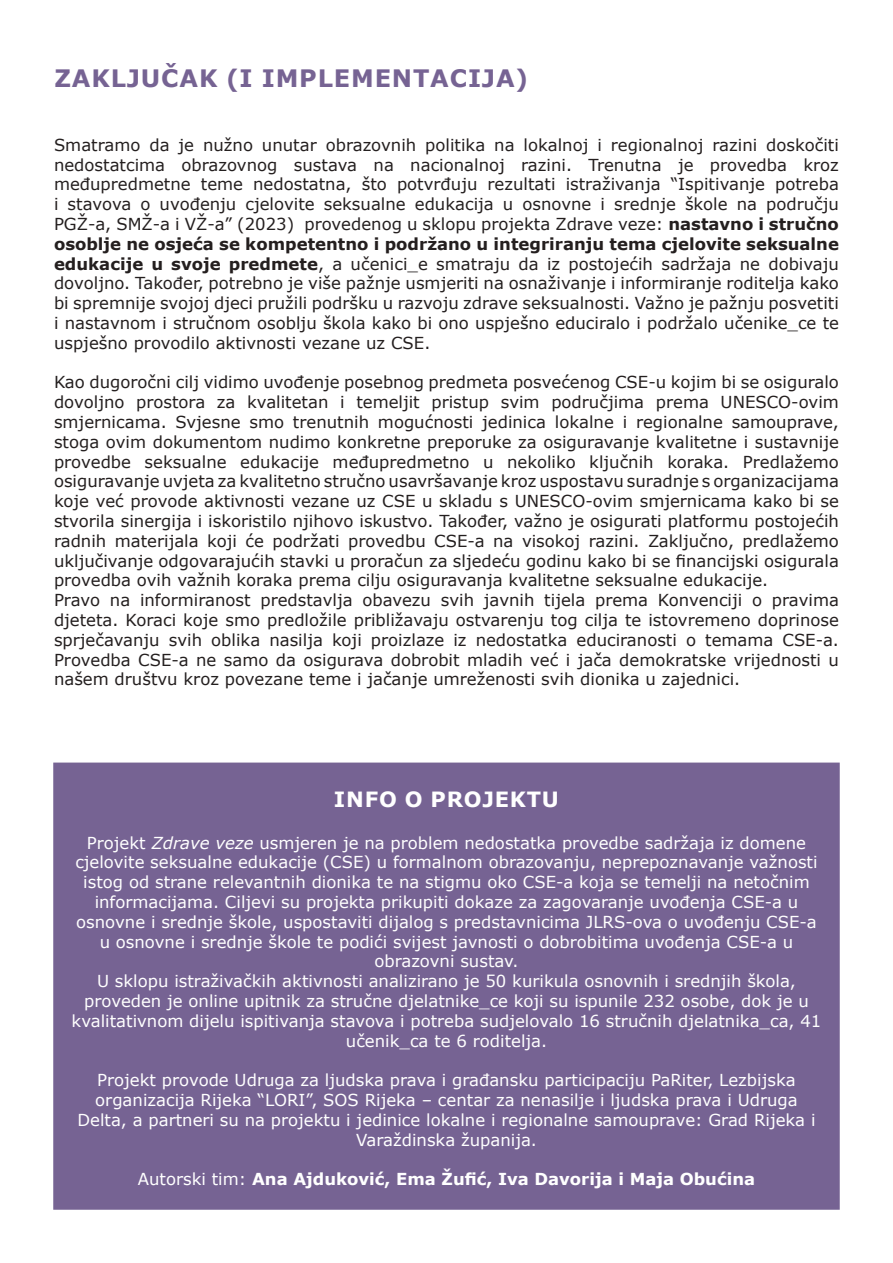
<style>
.page{position:relative;width:893px;height:1263px;background:#fff}
.page>*{position:absolute;margin:0;border:0;box-sizing:border-box;transform-origin:0 0}
.t1{font:700 24px "Verdana";letter-spacing:.035em;color:#766393}
.t2{font:700 21px "Verdana";letter-spacing:.035em;color:#fff}
.t3{font:16.5px/19.8px "Verdana";color:#241f1f;text-align:justify}
.t4{font:16.5px/19.8px "Verdana";color:#fff;text-align:center}
.t5{font:700 16.5px "Verdana";color:#fff}
.s1{font-weight:700}
.s2{font-style:italic}
.s3{font-weight:400}
</style>
<div class="page">
<div style="left:53px;top:762px;width:787px;height:448px;background:#766393;border:2px solid #766393"></div>
<h1 class="t1" style="left:54px;top:62px;width:475px">ZAKLJUČAK (I IMPLEMENTACIJA)</h1>
<p class="t3" style="left:54px;top:135px;width:786px">Smatramo da je nužno unutar obrazovnih politika na lokalnoj i regionalnoj razini doskočiti nedostatcima obrazovnog sustava na nacionalnoj razini. Trenutna je provedba kroz međupredmetne teme nedostatna, što potvrđuju rezultati istraživanja “Ispitivanje potreba i stavova o uvođenju cjelovite seksualne edukacija u osnovne i srednje škole na području PGŽ-a, SMŽ-a i VŽ-a” (2023) provedenog u sklopu projekta Zdrave veze: <span class="s1">nastavno i stručno osoblje ne osjeća se kompetentno i podržano u integriranju tema cjelovite seksualne edukacije u svoje predmete</span>, a učenici_e smatraju da iz postojećih sadržaja ne dobivaju dovoljno. Također, potrebno je više pažnje usmjeriti na osnaživanje i informiranje roditelja kako bi spremnije svojoj djeci pružili podršku u razvoju zdrave seksualnosti. Važno je pažnju posvetiti i nastavnom i stručnom osoblju škola kako bi ono uspješno educiralo i podržalo učenike_ce te uspješno provodilo aktivnosti vezane uz CSE.</p>
<p class="t3" style="left:54px;top:372px;width:786px;text-align:left">Kao dugoročni cilj vidimo uvođenje posebnog predmeta posvećenog CSE-u kojim bi se osiguralo dovoljno prostora za kvalitetan i temeljit pristup svim područjima prema UNESCO-ovim smjernicama. Svjesne smo trenutnih mogućnosti jedinica lokalne i regionalne samouprave, stoga ovim dokumentom nudimo konkretne preporuke za osiguravanje kvalitetne i sustavnije provedbe seksualne edukacije međupredmetno u nekoliko ključnih koraka. Predlažemo osiguravanje uvjeta za kvalitetno stručno usavršavanje kroz uspostavu suradnje s organizacijama koje već provode aktivnosti vezane uz CSE u skladu s UNESCO-ovim smjernicama kako bi se stvorila sinergija i iskoristilo njihovo iskustvo. Također, važno je osigurati platformu postojećih radnih materijala koji će podržati provedbu CSE-a na visokoj razini. Zaključno, predlažemo uključivanje odgovarajućih stavki u proračun za sljedeću godinu kako bi se financijski osigurala provedba ovih važnih koraka prema cilju osiguravanja kvalitetne seksualne edukacije.<br>Pravo na informiranost predstavlja obavezu svih javnih tijela prema Konvenciji o pravima djeteta. Koraci koje smo predložile približavaju ostvarenju tog cilja te istovremeno doprinose sprječavanju svih oblika nasilja koji proizlaze iz nedostatka educiranosti o temama CSE-a.<br>Provedba CSE-a ne samo da osigurava dobrobit mladih već i jača demokratske vrijednosti u našem društvu kroz povezane teme i jačanje umreženosti svih dionika u zajednici.</p>
<p class="t2" style="left:334px;top:785px;width:227px">INFO O PROJEKTU</p>
<p class="t4" style="left:72px;top:832px;width:751px">Projekt <span class="s2">Zdrave veze</span> usmjeren je na problem nedostatka provedbe sadržaja iz domene cjelovite seksualne edukacije (CSE) u formalnom obrazovanju, neprepoznavanje važnosti istog od strane relevantnih dionika te na stigmu oko CSE-a koja se temelji na netočnim informacijama. Ciljevi su projekta prikupiti dokaze za zagovaranje uvođenja CSE-a u osnovne i srednje škole, uspostaviti dijalog s predstavnicima JLRS-ova o uvođenju CSE-a u osnovne i srednje škole te podići svijest javnosti o dobrobitima uvođenja CSE-a u obrazovni sustav.<br>U sklopu istraživačkih aktivnosti analizirano je 50 kurikula osnovnih i srednjih škola, proveden je online upitnik za stručne djelatnike_ce koji su ispunile 232 osobe, dok je u kvalitativnom dijelu ispitivanja stavova i potreba sudjelovalo 16 stručnih djelatnika_ca, 41 učenik_ca te 6 roditelja.</p>
<p class="t4" style="left:77px;top:1070px;width:739px">Projekt provode Udruga za ljudska prava i građansku participaciju PaRiter, Lezbijska organizacija Rijeka “LORI”, SOS Rijeka – centar za nenasilje i ljudska prava i Udruga Delta, a partneri su na projektu i jedinice lokalne i regionalne samouprave: Grad Rijeka i Varaždinska županija.</p>
<p class="t5" style="left:138px;top:1167px;width:619px"><span class="s3">Autorski tim:</span> Ana Ajduković, Ema Žufić, Iva Davorija i Maja Obućina</p>
</div>
